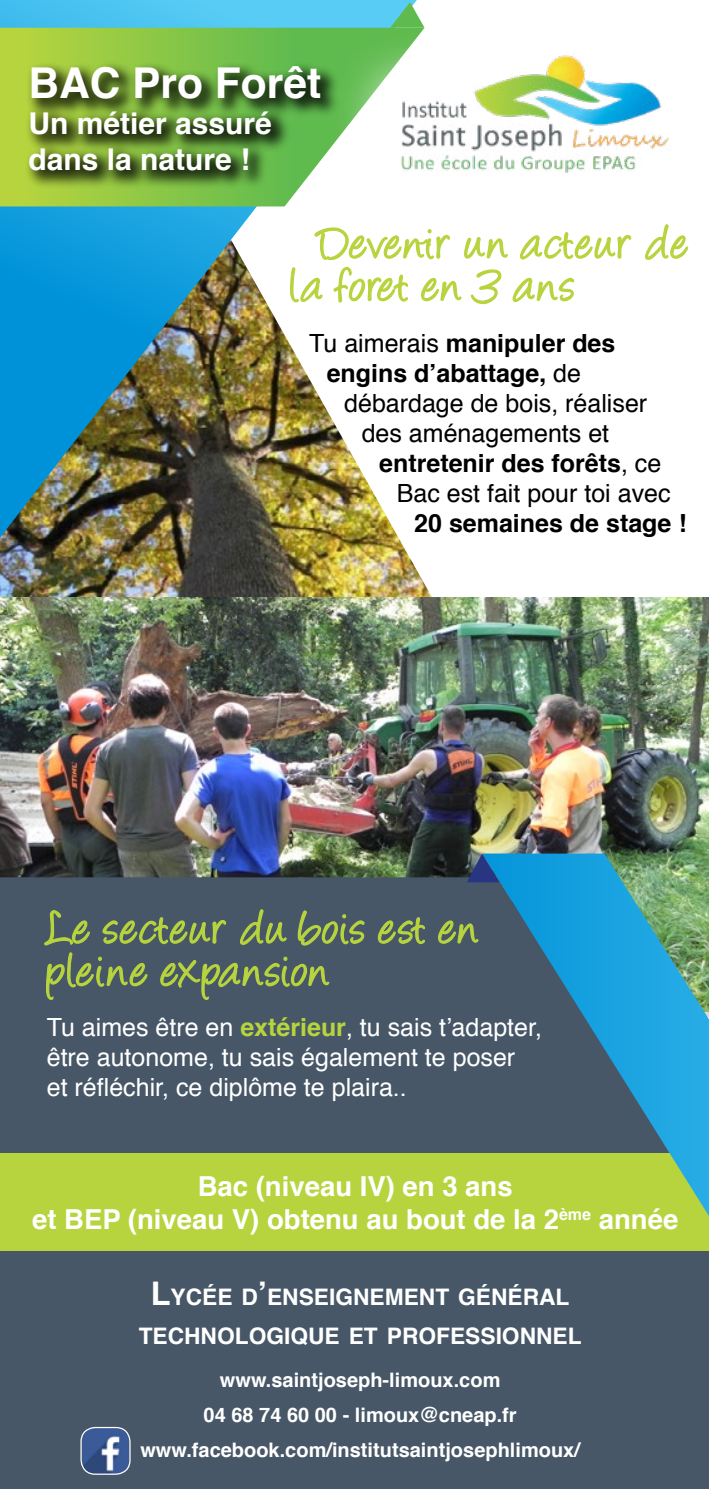
<style>
.page{position:relative;width:709px;height:1489px;background:#fff}
.page>*{position:absolute;margin:0;border:0;box-sizing:border-box;transform-origin:0 0}
.t1{font:55px/42.5px "Angelina";letter-spacing:.045em;color:#b7d43e}
.t2{font:700 42.5px "Helvetica";color:#fff}
.t3{font:700 30px "Helvetica";color:#fff}
.t4{font:700 27.5px "Helvetica";color:#fff}
.t5{font:25px/30px "Helvetica";color:#fff}
.t6{font:700 25px "Helvetica";color:#000}
.t7{font:25px "Helvetica";color:#000}
.t8{font:700 22.75px/39px "Helvetica";color:#fff;text-align:center}
.t9{font:700 20px "Helvetica";color:#fff}
.s1{font-weight:400}
.s2{font-weight:700;color:#b7d43e}
.s3{font-size:32.5px}
</style>
<div class="page">
<img style="left:0;top:537px;width:432px;height:60px">
<img style="left:0;top:0;width:398px;height:537px">
<svg style="left:0;top:28px;width:334px;height:178px;background:#92c945"></svg>
<div style="left:24px;top:60px;width:317px;height:129px;background:#000;opacity:.75"></div>
<svg style="left:334px;top:0;width:91px;height:181px"></svg>
<img style="left:392px;top:43px;width:277px;height:138px">
<img style="left:0;top:597px;width:709px;height:280px">
<div style="left:0;top:877px;width:709px;height:611px;background:#475767"></div>
<svg style="left:377px;top:866px;width:48px;height:119px;background:#4f6160"></svg>
<svg style="left:437px;top:919px;width:42px;height:66px;background:#526362"></svg>
<svg style="left:43px;top:866px;width:322px;height:162px;background:#4e5f61"></svg>
<div style="left:0;top:1153px;width:709px;height:98px;background:#b7d43e"></div>
<svg style="left:482px;top:853px;width:227px;height:362px"></svg>
<svg style="left:467px;top:853px;width:32px;height:29px"></svg>
<svg style="left:645px;top:224px;width:44px;height:36px"></svg>
<svg style="left:289px;top:181px;width:343px;height:162px"></svg>
<img style="left:82px;top:1427px;width:47px;height:46px">
<div style="left:80px;top:1426px;width:51px;height:48px;border:1px solid #fff;border-radius:14px"></div>
<p class="t2" style="left:28px;top:48px;width:294px">BAC Pro Forêt</p>
<p class="t3" style="left:28px;top:99px;width:245px">Un métier assuré</p>
<p class="t3" style="left:28px;top:135px;width:223px">dans la nature !</p>
<p class="t1" style="left:290px;top:227px;width:399px;text-indent:28px">Devenir un acteur de la foret en 3 ans</p>
<p class="t6" style="left:309px;top:323px;width:308px"><span class="s1">Tu aimerais</span> manipuler des</p>
<p class="t6" style="left:327px;top:353px;width:256px">engins d’abattage, <span class="s1">de</span></p>
<p class="t7" style="left:344px;top:384px;width:304px">débardage de bois, réaliser</p>
<p class="t7" style="left:362px;top:414px;width:249px">des aménagements et</p>
<p class="t6" style="left:379px;top:443px;width:284px">entretenir des forêts<span class="s1">, ce</span></p>
<p class="t7" style="left:397px;top:474px;width:275px">Bac est fait pour toi avec</p>
<p class="t6" style="left:414px;top:503px;width:274px">20 semaines de stage !</p>
<p class="t1" style="left:47px;top:912px;width:433px">Le secteur du bois est en pleine expansion</p>
<p class="t5" style="left:47px;top:1012px;width:497px">Tu aimes être en <span class="s2">extérieur</span>, tu sais t’adapter, être autonome, tu sais également te poser et réfléchir, ce diplôme te plaira..</p>
<p class="t4" style="left:198px;top:1164px;width:316px">Bac (niveau IV) en 3 ans</p>
<p class="t4" style="left:32px;top:1197px;width:647px">et BEP (niveau V) obtenu au bout de la 2<sup>ème</sup> année</p>
<p class="t8" style="left:139px;top:1277px;width:442px"><span class="s3">L</span>YCÉE D<span class="s3">’</span>ENSEIGNEMENT GÉNÉRAL<br>TECHNOLOGIQUE ET PROFESSIONNEL</p>
<p class="t9" style="left:220px;top:1363px;width:282px">www.saintjoseph-limoux.com</p>
<p class="t9" style="left:204px;top:1398px;width:314px">04 68 74 60 00 - limoux@cneap.fr</p>
<p class="t9" style="left:140px;top:1433px;width:441px">www.facebook.com/institutsaintjosephlimoux/</p>
</div>
